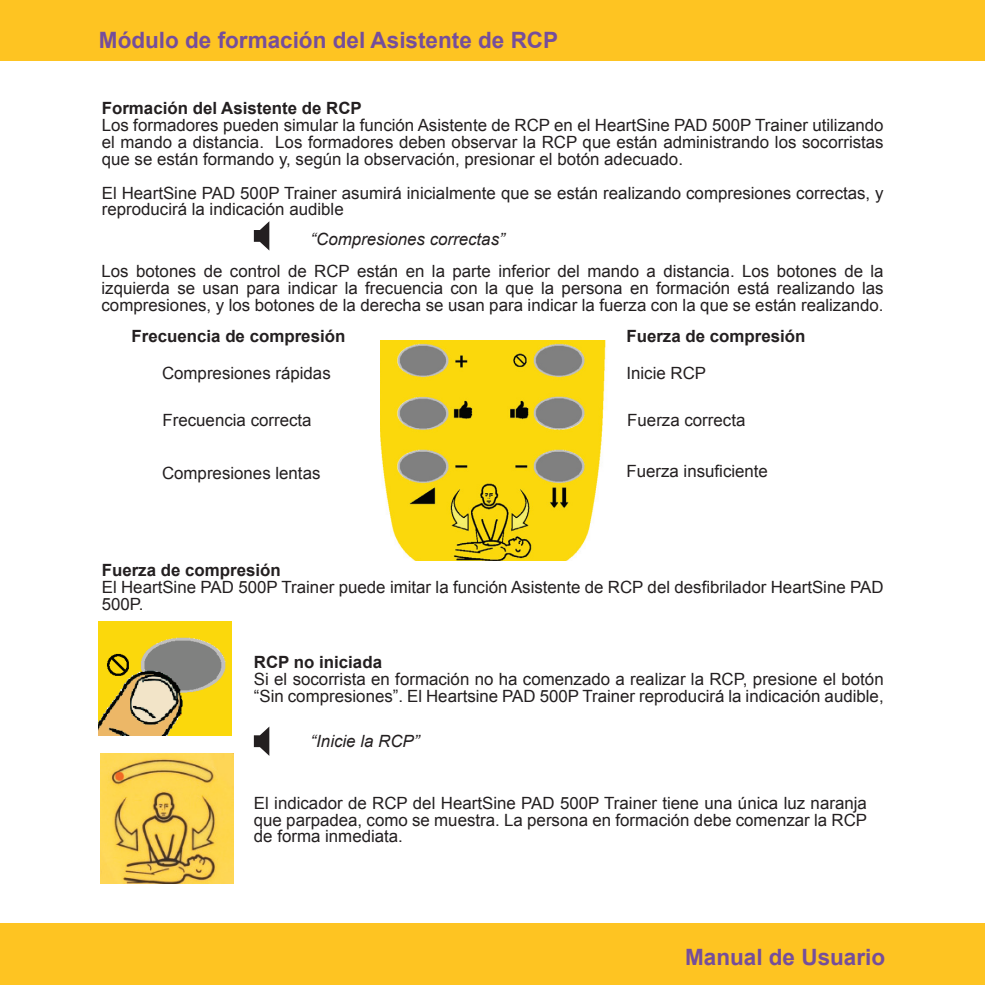
<style>
.page{position:relative;width:985px;height:985px;background:#fff}
.page>*{position:absolute;margin:0;border:0;box-sizing:border-box;transform-origin:0 0}
.t1{font:700 22.5px "Arial";color:#754e9b}
.t2{font:16.88px/16.9px "Arial";color:#231f20;text-align:justify}
.t3{font:700 16.88px "Arial";color:#231f20}
.t4{font:italic 16.88px "Arial";color:#231f20}
</style>
<div class="page">
<div style="left:0;top:923px;width:20px;height:62px;background:#fec422"></div>
<div style="left:20px;top:923px;width:965px;height:62px;background:#fec422"></div>
<div style="left:0;top:0;width:985px;height:60px;background:#fec422"></div>
<img style="left:99px;top:622px;width:133px;height:114px">
<img style="left:380px;top:340px;width:226px;height:221px">
<svg style="left:254px;top:221px;width:15px;height:29px"></svg>
<svg style="left:254px;top:727px;width:15px;height:29px"></svg>
<img style="left:101px;top:754px;width:132px;height:130px">
<h1 class="t1" style="left:99px;top:25px;width:461px">Módulo de formación del Asistente de RCP</h1>
<p class="t3" style="left:102px;top:97px;width:262px">Formación del Asistente de RCP</p>
<p class="t2" style="left:102px;top:117px;width:783px">Los formadores pueden simular la función Asistente de RCP en el HeartSine PAD 500P Trainer utilizando el mando a distancia. Los formadores deben observar la RCP que están administrando los socorristas que se están formando y, según la observación, presionar el botón adecuado.</p>
<p class="t2" style="left:102px;top:184px;width:783px">El HeartSine PAD 500P Trainer asumirá inicialmente que se están realizando compresiones correctas, y reproducirá la indicación audible</p>
<p class="t4" style="left:311px;top:228px;width:196px">“Compresiones correctas”</p>
<p class="t2" style="left:102px;top:263px;width:784px">Los botones de control de RCP están en la parte inferior del mando a distancia. Los botones de la izquierda se usan para indicar la frecuencia con la que la persona en formación está realizando las compresiones, y los botones de la derecha se usan para indicar la fuerza con la que se están realizando.</p>
<p class="t3" style="left:132px;top:325px;width:215px">Frecuencia de compresión</p>
<p class="t3" style="left:626px;top:325px;width:181px">Fuerza de compresión</p>
<p class="t2" style="left:162px;top:365px;width:170px">Compresiones rápidas</p>
<p class="t2" style="left:163px;top:412px;width:151px">Frecuencia correcta</p>
<p class="t2" style="left:626px;top:365px;width:81px">Inicie RCP</p>
<p class="t2" style="left:627px;top:412px;width:120px">Fuerza correcta</p>
<p class="t2" style="left:162px;top:465px;width:160px">Compresiones lentas</p>
<p class="t2" style="left:626px;top:463px;width:143px">Fuerza insuficiente</p>
<p class="t3" style="left:102px;top:559px;width:181px">Fuerza de compresión</p>
<p class="t2" style="left:102px;top:579px;width:783px">El HeartSine PAD 500P Trainer puede imitar la función Asistente de RCP del desfibrilador HeartSine PAD<br>500P.</p>
<p class="t3" style="left:254px;top:651px;width:130px">RCP no iniciada</p>
<p class="t2" style="left:254px;top:671px;width:631px">Si el socorrista en formación no ha comenzado a realizar la RCP, presione el botón “Sin compresiones”. El Heartsine PAD 500P Trainer reproducirá la indicación audible,</p>
<p class="t4" style="left:311px;top:731px;width:110px">“Inicie la RCP”</p>
<p class="t2" style="left:254px;top:795px;width:615px">El indicador de RCP del HeartSine PAD 500P Trainer tiene una única luz naranja que parpadea, como se muestra. La persona en formación debe comenzar la RCP de forma inmediata.</p>
<h1 class="t1" style="left:685px;top:942px;width:202px">Manual de Usuario</h1>
</div>
